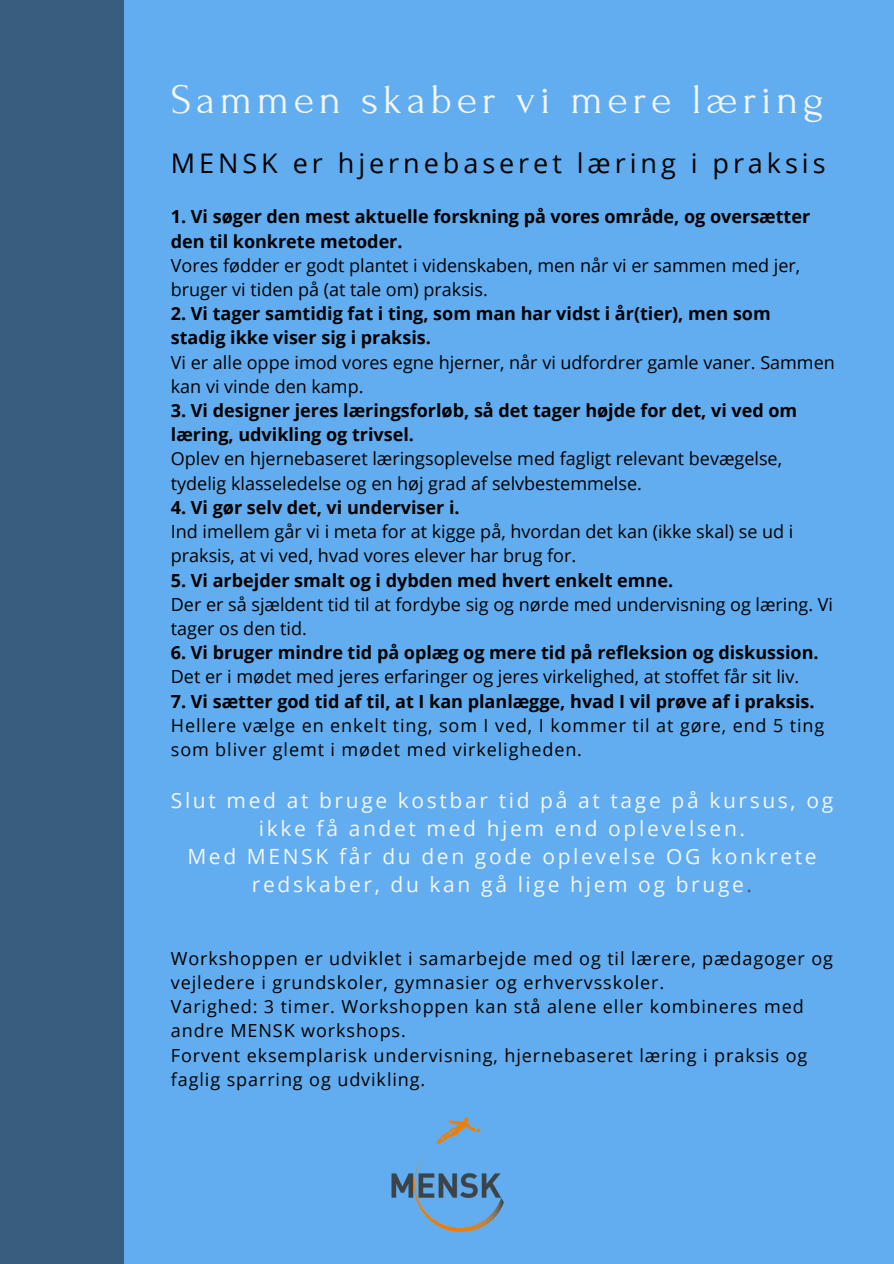
<style>
.page{position:relative;width:894px;height:1264px;background:#fff}
.page>*{position:absolute;margin:0;border:0;box-sizing:border-box;transform-origin:0 0}
.t1{font:42px "Forum";letter-spacing:.11em;color:#f4f6f7}
.t2{font:27px "Open Sans";letter-spacing:.145em;color:#000}
.t3{font:21px/27.9px "Open Sans";letter-spacing:.125em;color:#f4f6f7;text-align:center}
.t4{font:18px/24.2px "Open Sans";color:#000}
.t5{font:700 18px/24.2px "Open Sans";color:#000}
.t6{font:18px/24.2px "Open Sans";letter-spacing:.05em;color:#000}
.s1{color:#395d7f}
</style>
<div class="page">
<div style="left:0;top:0;width:893px;height:1263px;background:#61adf0"></div>
<div style="left:0;top:0;width:124px;height:1263px;background:#395d7f"></div>
<img style="left:391px;top:1117px;width:112px;height:115px">
<h1 class="t1" style="left:171px;top:77px;width:654px">Sammen skaber vi mere læring</h1>
<h2 class="t2" style="left:171px;top:144px;width:656px">MENSK er hjernebaseret læring i praksis</h2>
<p class="t5" style="left:171px;top:204px;width:640px">1. Vi søger den mest aktuelle forskning på vores område, og oversætter den til konkrete metoder.</p>
<p class="t4" style="left:171px;top:253px;width:630px">Vores fødder er godt plantet i videnskaben, men når vi er sammen med jer, bruger vi tiden på (at tale om) praksis.</p>
<p class="t5" style="left:171px;top:301px;width:601px">2. Vi tager samtidig fat i ting, som man har vidst i år(tier), men som stadig ikke viser sig i praksis.</p>
<p class="t4" style="left:171px;top:349px;width:665px">Vi er alle oppe imod vores egne hjerner, når vi udfordrer gamle vaner. Sammen kan vi vinde den kamp.</p>
<p class="t5" style="left:171px;top:398px;width:627px">3. Vi designer jeres læringsforløb, så det tager højde for det, vi ved om læring, udvikling og trivsel.</p>
<p class="t4" style="left:171px;top:446px;width:612px">Oplev en hjernebaseret læringsoplevelse med fagligt relevant bevægelse, tydelig klasseledelse og en høj grad af selvbestemmelse.</p>
<p class="t5" style="left:171px;top:495px;width:290px">4. Vi gør selv det, vi underviser i.</p>
<p class="t4" style="left:171px;top:519px;width:624px">Ind imellem går vi i meta for at kigge på, hvordan det kan (ikke skal) se ud i praksis, at vi ved, hvad vores elever har brug for.</p>
<p class="t5" style="left:171px;top:567px;width:503px">5. Vi arbejder smalt og i dybden med hvert enkelt emne.</p>
<p class="t4" style="left:171px;top:591px;width:663px">Der er så sjældent tid til at fordybe sig og nørde med undervisning og læring. Vi tager os den tid.</p>
<p class="t5" style="left:171px;top:640px;width:649px">6. Vi bruger mindre tid på oplæg og mere tid på refleksion og diskussion.</p>
<p class="t4" style="left:171px;top:664px;width:629px">Det er i mødet med jeres erfaringer og jeres virkelighed, at stoffet får sit liv.</p>
<p class="t5" style="left:171px;top:688px;width:645px">7. Vi sætter god tid af til, at I kan planlægge, hvad I vil prøve af i praksis.</p>
<p class="t6" style="left:171px;top:712px;width:655px">Hellere vælge en enkelt ting, som I ved, I kommer til at gøre, end 5 ting som bliver glemt i mødet med virkeligheden.</p>
<p class="t3" style="left:171px;top:786px;width:663px">Slut med at bruge kostbar tid på at tage på kursus, og ikke få andet med hjem end oplevelsen.<br>Med MENSK får du den gode oplevelse OG konkrete redskaber, du kan gå lige hjem og bruge<span class="s1">.</span></p>
<p class="t6" style="left:171px;top:945px;width:663px">Workshoppen er udviklet i samarbejde med og til lærere, pædagoger og vejledere i grundskoler, gymnasier og erhvervsskoler.<br>Varighed: 3 timer. Workshoppen kan stå alene eller kombineres med andre MENSK workshops.<br>Forvent eksemplarisk undervisning, hjernebaseret læring i praksis og faglig sparring og udvikling.</p>
</div>
